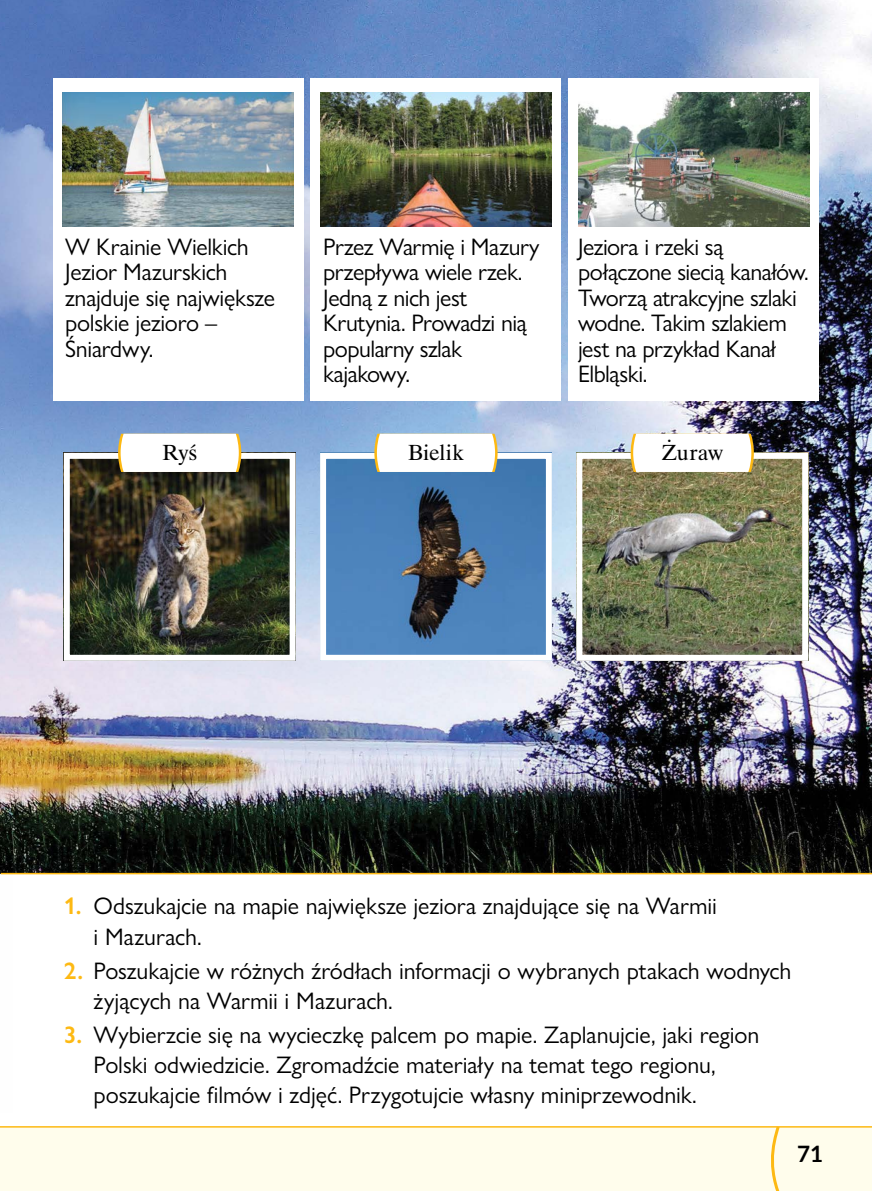
<style>
.page{position:relative;width:872px;height:1191px;background:#fff}
.page>*{position:absolute;margin:0;border:0;box-sizing:border-box;transform-origin:0 0}
.t1{font:24px/25.5px "Gill Sans Nova";letter-spacing:-.01em;color:#000}
.t2{font:700 22.5px "Lato";color:#000}
.t3{font:20.85px "Dutch 801 Rm PL";color:#000}
.s1{font-weight:600;color:#fdb913}
</style>
<div class="page">
<img style="left:0;top:0;width:872px;height:873px">
<hr style="left:1px;top:873px;width:871px;height:1px;background:#fdb913">
<div style="left:53px;top:79px;width:250px;height:322px;background:#fff"></div>
<div style="left:310px;top:79px;width:251px;height:322px;background:#fff"></div>
<div style="left:568px;top:79px;width:251px;height:322px;background:#fff"></div>
<img style="left:320px;top:92px;width:232px;height:135px">
<img style="left:62px;top:92px;width:232px;height:135px">
<img style="left:578px;top:92px;width:232px;height:135px">
<img style="left:0;top:685px;width:13px;height:190px">
<div style="left:0;top:1127px;width:872px;height:64px;background:#fffdec"></div>
<hr style="left:0;top:1126px;width:872px;height:1px;background:#fdb913">
<svg style="left:765px;top:1126px;width:26px;height:65px"></svg>
<img style="left:71px;top:460px;width:218px;height:194px">
<div style="left:64px;top:453px;width:232px;height:208px;border:6px solid #fff"></div>
<img style="left:327px;top:460px;width:218px;height:194px">
<div style="left:320px;top:453px;width:232px;height:208px;border:6px solid #fff"></div>
<img style="left:583px;top:460px;width:218px;height:194px">
<div style="left:576px;top:453px;width:232px;height:208px;border:6px solid #fff"></div>
<svg style="left:118px;top:434px;width:123px;height:38px"></svg>
<svg style="left:374px;top:434px;width:123px;height:38px"></svg>
<svg style="left:630px;top:434px;width:124px;height:38px"></svg>
<p class="t1" style="left:65px;top:234px;width:211px">W Krainie Wielkich<br>Jezior Mazurskich znajduje się największe polskie jezioro –<br>Śniardwy.</p>
<p class="t1" style="left:578px;top:234px;width:232px">Jeziora i rzeki są połączone siecią kanałów.<br>Tworzą atrakcyjne szlaki wodne. Takim szlakiem jest na przykład Kanał<br>Elbląski.</p>
<p class="t1" style="left:323px;top:234px;width:218px">Przez Warmię i Mazury przepływa wiele rzek.<br>Jedną z nich jest<br>Krutynia. Prowadzi nią popularny szlak kajakowy.</p>
<p class="t3" style="left:162px;top:439px;width:36px">Ryś</p>
<p class="t3" style="left:408px;top:439px;width:57px">Bielik</p>
<p class="t3" style="left:661px;top:439px;width:63px">Żuraw</p>
<p class="t1" style="left:94px;top:891px;width:625px;line-height:30px;text-indent:-30px"><span class="s1">1.</span> Odszukajcie na mapie największe jeziora znajdujące się na Warmii i Mazurach.</p>
<p class="t1" style="left:94px;top:955px;width:699px;line-height:30px;text-indent:-30px"><span class="s1">2.</span> Poszukajcie w różnych źródłach informacji o wybranych ptakach wodnych żyjących na Warmii i Mazurach.</p>
<p class="t1" style="left:94px;top:1019px;width:667px;line-height:30px;text-indent:-30px"><span class="s1">3.</span> Wybierzcie się na wycieczkę palcem po mapie. Zaplanujcie, jaki region<br>Polski odwiedzicie. Zgromadźcie materiały na temat tego regionu, poszukajcie filmów i zdjęć. Przygotujcie własny miniprzewodnik.</p>
<p class="t2" style="left:797px;top:1136px;width:28px">71</p>
</div>
